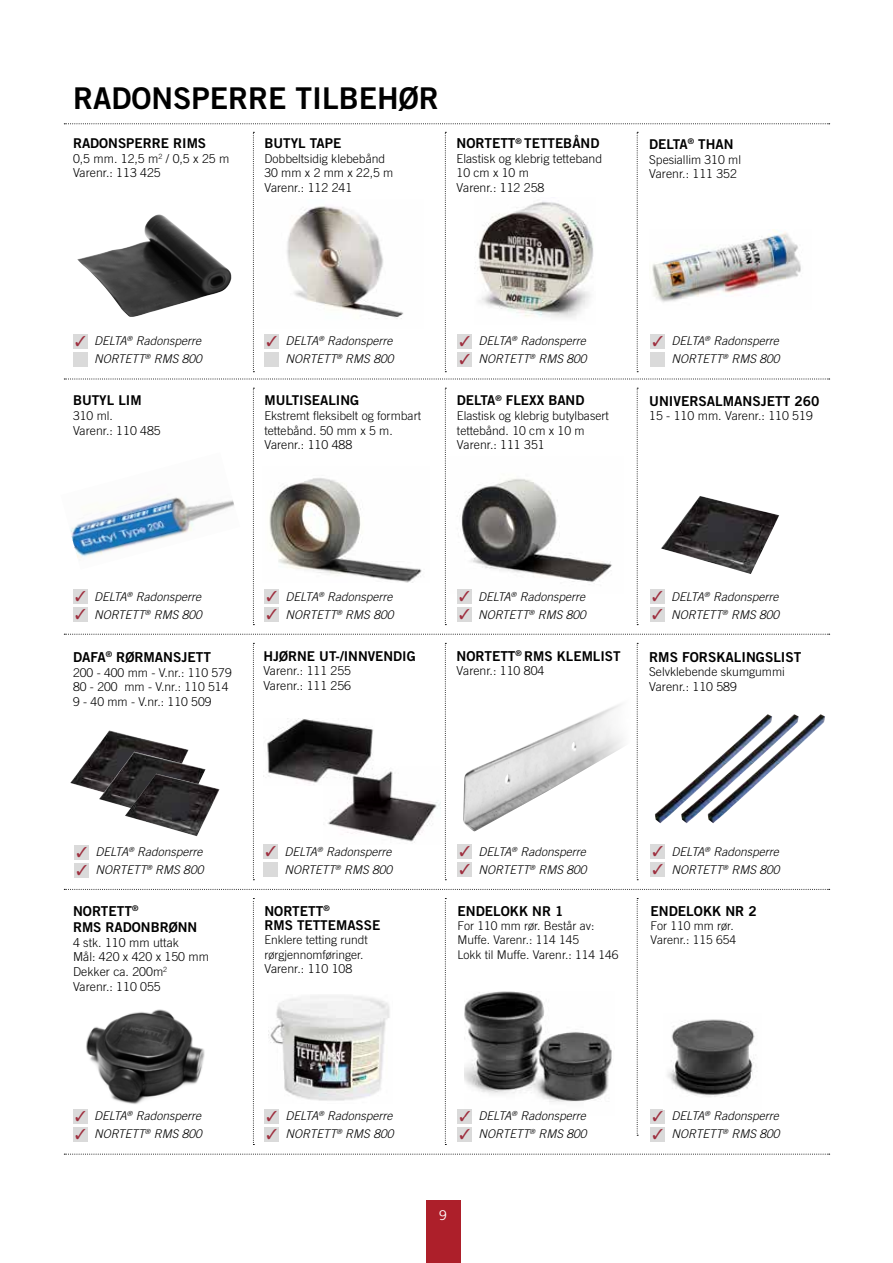
<style>
.page{position:relative;width:893px;height:1263px;background:#fff}
.page>*{position:absolute;margin:0;border:0;box-sizing:border-box;transform-origin:0 0}
.t1{font:30px "Trade Gothic Bold Two";color:#000}
.t2{font:13.65px "Trade Gothic Bold Two";color:#000}
.t3{font:13.5px "Trade Gothic Bold Two";color:#000}
.t4{font:13.5px "Trade Gothic";color:#fff}
.t5{font:300 12.3px/14.5px "Trade Gothic";color:#000}
.t6{font:300 12.15px/14.5px "Trade Gothic";color:#000}
.t7{font:italic 300 12px/18px "Trade Gothic";color:#000}
.t8{font:300 12px/14.2px "Trade Gothic";color:#000}
.s1{font-size:13.65px}
.s2{font-size:13.5px}
</style>
<div class="page">
<div style="left:426px;top:1201px;width:34px;height:62px;background:#ad1f2a"></div>
<img style="left:475px;top:201px;width:119px;height:117px">
<svg style="left:64px;top:123px;width:766px;height:1px"></svg>
<svg style="left:64px;top:378px;width:766px;height:1px"></svg>
<svg style="left:64px;top:634px;width:766px;height:1px"></svg>
<svg style="left:64px;top:889px;width:766px;height:1px"></svg>
<svg style="left:64px;top:1153px;width:766px;height:1px"></svg>
<svg style="left:253px;top:132px;width:1px;height:240px"></svg>
<svg style="left:253px;top:388px;width:1px;height:237px"></svg>
<svg style="left:253px;top:643px;width:1px;height:237px"></svg>
<svg style="left:253px;top:898px;width:1px;height:247px"></svg>
<svg style="left:445px;top:132px;width:1px;height:240px"></svg>
<svg style="left:445px;top:388px;width:1px;height:237px"></svg>
<svg style="left:445px;top:643px;width:1px;height:237px"></svg>
<svg style="left:445px;top:898px;width:1px;height:247px"></svg>
<svg style="left:637px;top:132px;width:1px;height:240px"></svg>
<svg style="left:637px;top:388px;width:1px;height:237px"></svg>
<svg style="left:637px;top:643px;width:1px;height:237px"></svg>
<svg style="left:637px;top:898px;width:1px;height:238px"></svg>
<img style="left:652px;top:229px;width:149px;height:74px">
<img style="left:287px;top:206px;width:117px;height:113px">
<img style="left:77px;top:214px;width:155px;height:103px">
<img style="left:70px;top:497px;width:164px;height:61px">
<div style="left:73px;top:334px;width:14px;height:14px;background:#dadada"></div>
<div style="left:73px;top:589px;width:14px;height:14px;background:#dadada"></div>
<div style="left:263px;top:845px;width:14px;height:14px;background:#dadada"></div>
<div style="left:73px;top:1109px;width:14px;height:14px;background:#dadada"></div>
<div style="left:264px;top:334px;width:14px;height:14px;background:#dadada"></div>
<div style="left:264px;top:1109px;width:14px;height:14px;background:#dadada"></div>
<div style="left:457px;top:334px;width:15px;height:14px;background:#dadada"></div>
<div style="left:457px;top:845px;width:15px;height:14px;background:#dadada"></div>
<div style="left:651px;top:334px;width:14px;height:14px;background:#dadada"></div>
<div style="left:651px;top:845px;width:14px;height:14px;background:#dadada"></div>
<div style="left:73px;top:352px;width:14px;height:14px;background:#dadada"></div>
<div style="left:73px;top:607px;width:14px;height:14px;background:#dadada"></div>
<div style="left:263px;top:863px;width:14px;height:14px;background:#dadada"></div>
<div style="left:73px;top:1127px;width:14px;height:14px;background:#dadada"></div>
<div style="left:264px;top:352px;width:14px;height:14px;background:#dadada"></div>
<div style="left:264px;top:1127px;width:14px;height:14px;background:#dadada"></div>
<div style="left:457px;top:352px;width:15px;height:14px;background:#dadada"></div>
<div style="left:457px;top:863px;width:15px;height:14px;background:#dadada"></div>
<div style="left:651px;top:352px;width:14px;height:14px;background:#dadada"></div>
<div style="left:651px;top:863px;width:14px;height:14px;background:#dadada"></div>
<img style="left:269px;top:478px;width:153px;height:105px">
<div style="left:264px;top:589px;width:14px;height:14px;background:#dadada"></div>
<div style="left:264px;top:607px;width:14px;height:14px;background:#dadada"></div>
<div style="left:457px;top:589px;width:14px;height:14px;background:#dadada"></div>
<div style="left:457px;top:607px;width:14px;height:14px;background:#dadada"></div>
<div style="left:457px;top:1109px;width:15px;height:14px;background:#dadada"></div>
<div style="left:457px;top:1127px;width:15px;height:14px;background:#dadada"></div>
<div style="left:651px;top:1109px;width:14px;height:14px;background:#dadada"></div>
<div style="left:651px;top:1127px;width:14px;height:14px;background:#dadada"></div>
<img style="left:70px;top:730px;width:119px;height:61px">
<img style="left:99px;top:752px;width:107px;height:55px">
<img style="left:125px;top:774px;width:95px;height:62px">
<div style="left:74px;top:845px;width:14px;height:14px;background:#dadada"></div>
<div style="left:74px;top:863px;width:14px;height:14px;background:#dadada"></div>
<div style="left:650px;top:589px;width:14px;height:14px;background:#dadada"></div>
<div style="left:650px;top:607px;width:14px;height:14px;background:#dadada"></div>
<img style="left:327px;top:771px;width:113px;height:72px">
<img style="left:263px;top:719px;width:111px;height:66px">
<img style="left:86px;top:1009px;width:119px;height:101px">
<img style="left:655px;top:792px;width:26px;height:31px">
<img style="left:681px;top:769px;width:26px;height:54px">
<img style="left:707px;top:714px;width:118px;height:109px">
<img style="left:270px;top:995px;width:120px;height:106px">
<img style="left:463px;top:704px;width:160px;height:127px">
<img style="left:667px;top:1019px;width:88px;height:78px">
<img style="left:465px;top:991px;width:147px;height:111px">
<img style="left:461px;top:478px;width:151px;height:115px">
<img style="left:661px;top:496px;width:118px;height:78px">
<svg style="left:460px;top:591px;width:9px;height:13px"></svg>
<h1 class="t1" style="left:73px;top:80px;width:21px">RADONSPERRE</h1>
<h1 class="t1" style="left:296px;top:80px;width:141px">TILBEHØR</h1>
<p class="t3" style="left:73px;top:135px;width:135px">RADONSPERRE RIMS</p>
<p class="t5" style="left:73px;top:151px;width:158px">0,5 mm. 12,5 m<sup>2</sup> / 0,5 x 25 m<br>Varenr.: 113 425</p>
<p class="t3" style="left:264px;top:135px;width:78px">BUTYL TAPE</p>
<p class="t6" style="left:264px;top:151px;width:130px">Dobbeltsidig klebebånd<br>30 mm x 2 mm x 22,5 m</p>
<p class="t5" style="left:264px;top:180px;width:89px">Varenr.: 112 241</p>
<p class="t3" style="left:457px;top:135px;width:144px"><span class="s1">NORTETT</span><sup>®</sup> TETTEBÅND</p>
<p class="t5" style="left:457px;top:151px;width:147px">Elastisk og klebrig tetteband</p>
<p class="t6" style="left:457px;top:166px;width:74px">10 cm x 10 m</p>
<p class="t5" style="left:457px;top:180px;width:89px">Varenr.: 112 258</p>
<p class="t3" style="left:649px;top:136px;width:9px">DELTA</p>
<p class="t3" style="left:688px;top:136px;width:47px"><sup>®</sup>THAN</p>
<p class="t6" style="left:649px;top:152px;width:93px">Spesiallim 310 ml</p>
<p class="t5" style="left:649px;top:166px;width:89px">Varenr.: 111 352</p>
<p class="t7" style="left:94px;top:332px;width:109px">DELTA<sup>®</sup> Radonsperre<br>NORTETT<sup>®</sup> RMS 800</p>
<p class="t3" style="left:73px;top:392px;width:70px">BUTYL LIM</p>
<p class="t6" style="left:73px;top:408px;width:41px">310 ml.</p>
<p class="t5" style="left:73px;top:423px;width:89px">Varenr.: 110 485</p>
<p class="t7" style="left:285px;top:332px;width:109px">DELTA<sup>®</sup> Radonsperre<br>NORTETT<sup>®</sup> RMS 800</p>
<p class="t3" style="left:264px;top:392px;width:95px">MULTISEALING</p>
<p class="t6" style="left:264px;top:408px;width:158px">Ekstremt fleksibelt og formbart tettebånd. 50 mm x 5 m.</p>
<p class="t5" style="left:264px;top:437px;width:89px">Varenr.: 110 488</p>
<p class="t7" style="left:479px;top:332px;width:109px">DELTA<sup>®</sup> Radonsperre<br>NORTETT<sup>®</sup> RMS 800</p>
<p class="t3" style="left:457px;top:392px;width:9px">DELTA</p>
<p class="t3" style="left:495px;top:392px;width:90px"><sup>®</sup> FLEXX BAND</p>
<p class="t6" style="left:457px;top:408px;width:153px">Elastisk og klebrig butylbasert tettebånd. 10 cm x 10 m</p>
<p class="t5" style="left:457px;top:437px;width:89px">Varenr.: 111 351</p>
<p class="t7" style="left:672px;top:332px;width:109px">DELTA<sup>®</sup> Radonsperre<br>NORTETT<sup>®</sup> RMS 800</p>
<p class="t2" style="left:649px;top:392px;width:172px">UNIVERSALMANSJETT 260</p>
<p class="t5" style="left:649px;top:408px;width:165px">15 - 110 mm. Varenr.: 110 519</p>
<p class="t7" style="left:94px;top:587px;width:109px">DELTA<sup>®</sup> Radonsperre<br>NORTETT<sup>®</sup> RMS 800</p>
<p class="t2" style="left:73px;top:649px;width:140px">DAFA<sup>®</sup> RØRMANSJETT</p>
<p class="t6" style="left:73px;top:665px;width:160px">200 - 400 mm - V.nr.: 110 579<br>80 - 200 mm - V.nr.: 110 514<br>9 - 40 mm - V.nr.: 110 509</p>
<p class="t7" style="left:285px;top:587px;width:109px">DELTA<sup>®</sup> Radonsperre<br>NORTETT<sup>®</sup> RMS 800</p>
<p class="t3" style="left:263px;top:647px;width:153px">HJØRNE UT-/INNVENDIG</p>
<p class="t5" style="left:263px;top:663px;width:89px">Varenr.: 111 255<br>Varenr.: 111 256</p>
<p class="t7" style="left:478px;top:587px;width:109px">DELTA<sup>®</sup> Radonsperre<br>NORTETT<sup>®</sup> RMS 800</p>
<p class="t3" style="left:457px;top:648px;width:166px"><span class="s1">NORTETT</span><sup>®</sup> RMS KLEMLIST</p>
<p class="t5" style="left:457px;top:663px;width:89px">Varenr.: 110 804</p>
<p class="t7" style="left:671px;top:587px;width:109px">DELTA<sup>®</sup> Radonsperre<br>NORTETT<sup>®</sup> RMS 800</p>
<p class="t2" style="left:649px;top:648px;width:154px">RMS FORSKALINGSLIST</p>
<p class="t6" style="left:649px;top:664px;width:137px">Selvklebende skumgummi</p>
<p class="t5" style="left:649px;top:679px;width:89px">Varenr.: 110 589</p>
<p class="t7" style="left:95px;top:843px;width:109px">DELTA<sup>®</sup> Radonsperre<br>NORTETT<sup>®</sup> RMS 800</p>
<p class="t7" style="left:284px;top:842px;width:109px">DELTA<sup>®</sup> Radonsperre<br>NORTETT<sup>®</sup> RMS 800</p>
<p class="t7" style="left:479px;top:842px;width:109px">DELTA<sup>®</sup> Radonsperre<br>NORTETT<sup>®</sup> RMS 800</p>
<p class="t7" style="left:672px;top:842px;width:109px">DELTA<sup>®</sup> Radonsperre<br>NORTETT<sup>®</sup> RMS 800</p>
<p class="t2" style="left:73px;top:903px;width:67px">N ORTETT<sup>®</sup></p>
<p class="t3" style="left:73px;top:919px;width:126px">RMS RADONBRØNN</p>
<p class="t5" style="left:73px;top:935px;width:138px">4 stk. 110 mm uttak<br>Mål: 420 x 420 x 150 mm<br>Dekker ca. 200m<sup>2<br></sup>Varenr.: 110 055</p>
<p class="t2" style="left:264px;top:903px;width:67px">N ORTETT<sup>®</sup></p>
<p class="t3" style="left:264px;top:917px;width:117px">RMS TETTEMASSE</p>
<p class="t8" style="left:264px;top:933px;width:105px">Enklere tetting rundt rørgjennomføringer.</p>
<p class="t5" style="left:264px;top:961px;width:89px">Varenr.: 110 108</p>
<p class="t2" style="left:457px;top:903px;width:107px">ENDELOKK <span class="s2">NR 1</span></p>
<p class="t8" style="left:457px;top:919px;width:162px">For 110 mm rør. Består av:<br>Muffe. Varenr.: 114 145<br>Lokk til Muffe. Varenr.: 114 146</p>
<p class="t2" style="left:651px;top:903px;width:108px">ENDELOKK NR 2</p>
<p class="t8" style="left:651px;top:919px;width:87px">For 110 mm rør.<br>Varenr.: 115 654</p>
<p class="t7" style="left:94px;top:1107px;width:109px">DELTA<sup>®</sup> Radonsperre<br>NORTETT<sup>®</sup> RMS 800</p>
<p class="t7" style="left:285px;top:1107px;width:109px">DELTA<sup>®</sup> Radonsperre<br>NORTETT<sup>®</sup> RMS 800</p>
<p class="t7" style="left:479px;top:1107px;width:109px">DELTA<sup>®</sup> Radonsperre<br>NORTETT<sup>®</sup> RMS 800</p>
<p class="t7" style="left:672px;top:1107px;width:109px">DELTA<sup>®</sup> Radonsperre<br>NORTETT<sup>®</sup> RMS 800</p>
<p class="t4" style="left:439px;top:1207px;width:10px">9</p>
<p class="t4" style="left:442px;top:1208px;width:10px">9</p>
</div>
